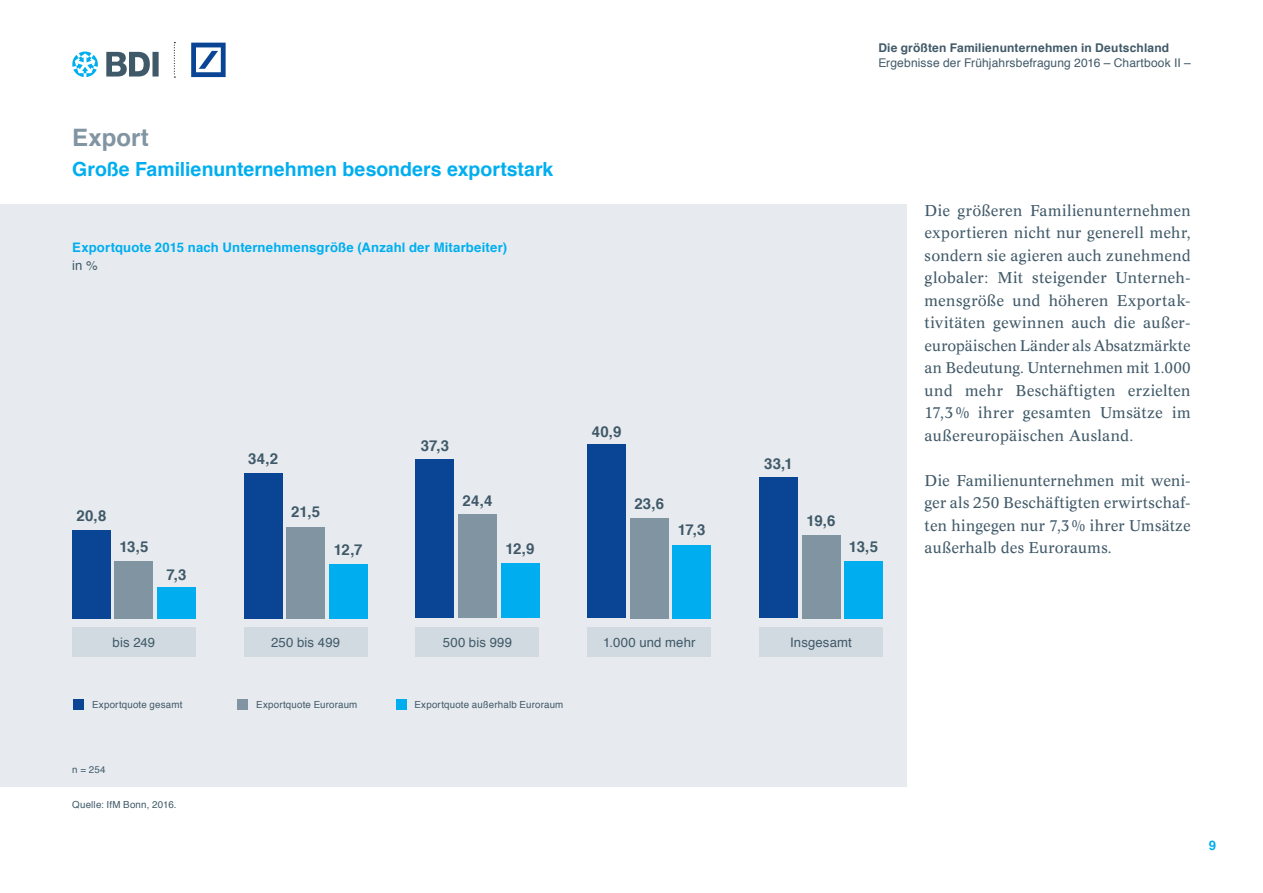
<style>
.page{position:relative;width:1263px;height:893px;background:#fff}
.page>*{position:absolute;margin:0;border:0;box-sizing:border-box;transform-origin:0 0}
.t1{font:700 24px "Helvetica";color:#8094a1}
.t2{font:700 19.5px "Helvetica";color:#00aeef}
.t3{font:15.3px/22.5px "Concorde BQ";letter-spacing:.015em;color:#405968;text-align:justify}
.t4{font:15.15px/22.5px "Concorde BQ";color:#405968}
.t5{font:700 15px "Helvetica";color:#405968}
.t6{font:700 13.2px "Helvetica";letter-spacing:.01em;color:#00aeef}
.t7{font:13.2px "Helvetica";letter-spacing:.01em;color:#405968}
.t8{font:12px "Helvetica";letter-spacing:.01em;color:#405968}
.t9{font:700 12px "Helvetica";letter-spacing:.015em;color:#405968}
.t10{font:9.75px "Helvetica";letter-spacing:.02em;color:#405968}
</style>
<div class="page">
<svg style="left:174px;top:42px;width:1px;height:36px"></svg>
<svg style="left:191px;top:43px;width:35px;height:34px"></svg>
<svg style="left:72px;top:52px;width:26px;height:25px"></svg>
<svg style="left:106px;top:52px;width:53px;height:25px"></svg>
<div style="left:0;top:204px;width:906px;height:583px;background:#e7ebef"></div>
<div style="left:73px;top:699px;width:11px;height:10px;background:#094594"></div>
<div style="left:237px;top:699px;width:11px;height:10px;background:#8094a1"></div>
<div style="left:396px;top:699px;width:10px;height:10px;background:#00aeef"></div>
<div style="left:416px;top:627px;width:123px;height:30px;background:#d1dae0"></div>
<div style="left:416px;top:460px;width:38px;height:158px;background:#094594"></div>
<div style="left:501px;top:563px;width:38px;height:55px;background:#00aeef"></div>
<div style="left:458px;top:514px;width:39px;height:104px;background:#8094a1"></div>
<div style="left:588px;top:627px;width:123px;height:30px;background:#d1dae0"></div>
<div style="left:588px;top:444px;width:38px;height:174px;background:#094594"></div>
<div style="left:673px;top:545px;width:38px;height:73px;background:#00aeef"></div>
<div style="left:630px;top:518px;width:38px;height:100px;background:#8094a1"></div>
<div style="left:759px;top:627px;width:124px;height:30px;background:#d1dae0"></div>
<div style="left:759px;top:477px;width:39px;height:141px;background:#094594"></div>
<div style="left:844px;top:561px;width:39px;height:57px;background:#00aeef"></div>
<div style="left:802px;top:535px;width:38px;height:83px;background:#8094a1"></div>
<div style="left:244px;top:627px;width:123px;height:30px;background:#d1dae0"></div>
<div style="left:244px;top:473px;width:38px;height:145px;background:#094594"></div>
<div style="left:329px;top:564px;width:38px;height:54px;background:#00aeef"></div>
<div style="left:287px;top:527px;width:38px;height:91px;background:#8094a1"></div>
<div style="left:72px;top:627px;width:124px;height:30px;background:#d1dae0"></div>
<div style="left:72px;top:530px;width:39px;height:88px;background:#094594"></div>
<div style="left:157px;top:587px;width:39px;height:31px;background:#00aeef"></div>
<div style="left:115px;top:561px;width:38px;height:57px;background:#8094a1"></div>
<h1 class="t1" style="left:72px;top:118px;width:78px">Export</h1>
<p class="t2" style="left:72px;top:154px;width:483px">Große Familienunternehmen besonders exportstark</p>
<p class="t6" style="left:72px;top:237px;width:436px">Exportquote 2015 nach Unternehmensgröße (Anzahl der Mitarbeiter)</p>
<p class="t7" style="left:72px;top:255px;width:27px">in %</p>
<p class="t5" style="left:248px;top:447px;width:32px">34,2</p>
<p class="t5" style="left:421px;top:434px;width:30px">37,3</p>
<p class="t5" style="left:76px;top:504px;width:31px">20,8</p>
<p class="t5" style="left:291px;top:500px;width:30px">21,5</p>
<p class="t5" style="left:463px;top:489px;width:31px">24,4</p>
<p class="t5" style="left:119px;top:535px;width:31px">13,5</p>
<p class="t5" style="left:334px;top:538px;width:30px">12,7</p>
<p class="t5" style="left:505px;top:537px;width:31px">12,9</p>
<p class="t5" style="left:166px;top:563px;width:21px">7,3</p>
<p class="t7" style="left:113px;top:632px;width:44px">bis 249</p>
<p class="t7" style="left:271px;top:632px;width:70px">250 bis 499</p>
<p class="t7" style="left:443px;top:632px;width:71px">500 bis 999</p>
<p class="t10" style="left:92px;top:697px;width:92px">Exportquote gesamt</p>
<p class="t10" style="left:256px;top:697px;width:103px">Exportquote Euroraum</p>
<p class="t10" style="left:414px;top:697px;width:150px">Exportquote außerhalb Euroraum</p>
<p class="t10" style="left:72px;top:762px;width:35px">n = 254</p>
<p class="t10" style="left:72px;top:797px;width:104px">Quelle: IfM Bonn, 2016.</p>
<p class="t5" style="left:592px;top:419px;width:31px">40,9</p>
<p class="t5" style="left:634px;top:491px;width:31px">23,6</p>
<p class="t5" style="left:678px;top:518px;width:29px">17,3</p>
<p class="t7" style="left:603px;top:632px;width:94px">1.000 und mehr</p>
<p class="t9" style="left:878px;top:38px;width:292px">Die größten Familienunternehmen in Deutschland</p>
<p class="t8" style="left:878px;top:53px;width:314px">Ergebnisse der Frühjahrsbefragung 2016 – Chartbook II –</p>
<p class="t5" style="left:764px;top:452px;width:30px">33,1</p>
<p class="t5" style="left:806px;top:509px;width:30px">19,6</p>
<p class="t5" style="left:849px;top:535px;width:31px">13,5</p>
<p class="t3" style="left:925px;top:199px;width:268px">Die größeren Familienunternehmen exportieren nicht nur generell mehr, sondern sie agieren auch zunehmend globaler: Mit steigender Unterneh&shy;mensgröße und höheren Exportak&shy;tivitäten gewinnen auch die außer-</p>
<p class="t4" style="left:925px;top:334px;width:268px">europäischen Länder als Absatzmärkte an Bedeutung. Unternehmen mit 1.000</p>
<p class="t3" style="left:925px;top:379px;width:268px">und mehr Beschäftigten erzielten 17,3% ihrer gesamten Umsätze im außereuropäischen Ausland.</p>
<p class="t3" style="left:925px;top:469px;width:268px">Die Familienunternehmen mit weni&shy;ger als 250 Beschäftigten erwirtschaf&shy;ten hingegen nur 7,3% ihrer Umsätze außerhalb des Euroraums.</p>
<p class="t7" style="left:790px;top:632px;width:63px">Insgesamt</p>
<p class="t6" style="left:1209px;top:835px;width:9px">9</p>
</div>
